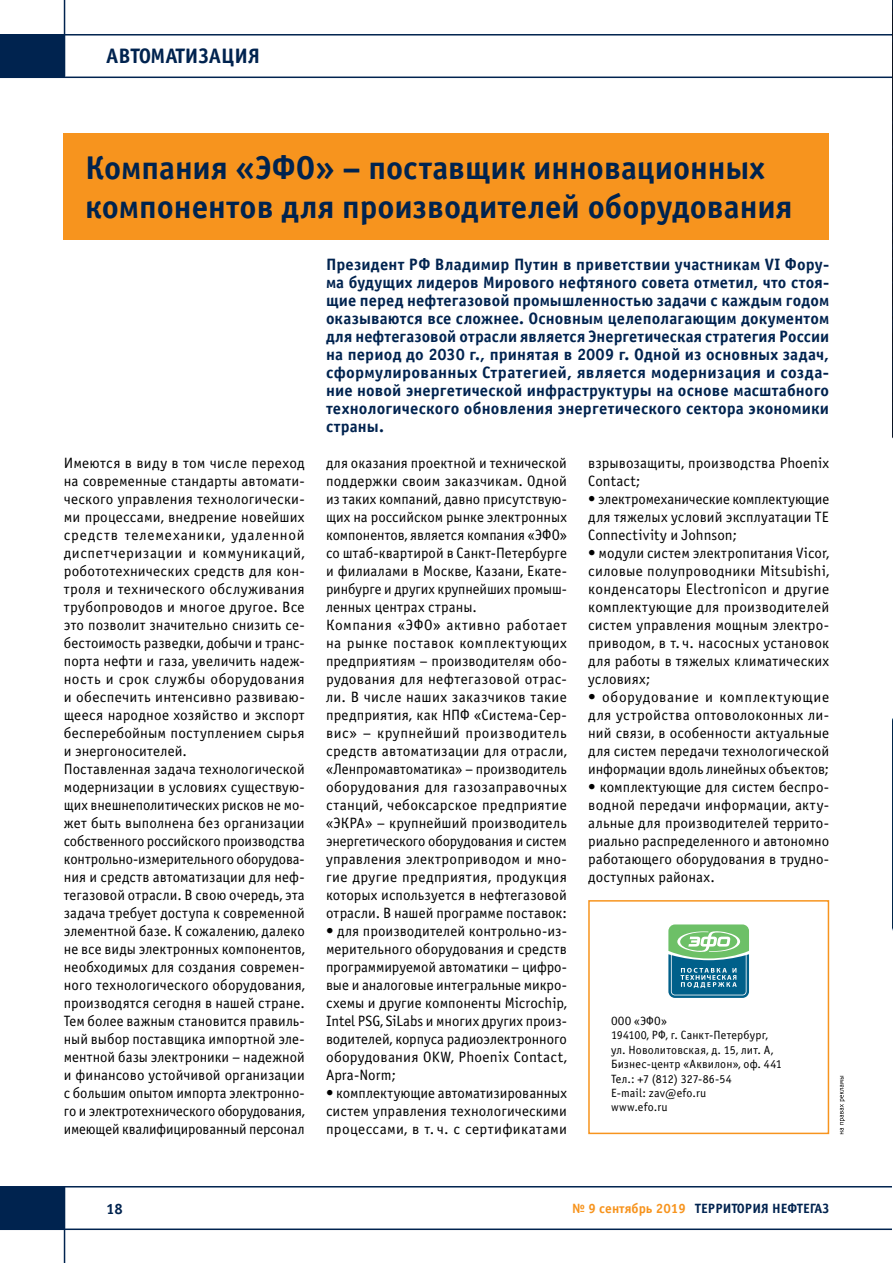
<style>
.page{position:relative;width:893px;height:1263px;background:#fff}
.page>*{position:absolute;margin:0;border:0;box-sizing:border-box;transform-origin:0 0}
.t1{font:700 33px/39.6px "Officina Sans C";color:#00234f}
.t2{font:700 21px "Officina Sans C";color:#00234f}
.t3{font:700 16.5px/18px "Officina Sans C";letter-spacing:.01em;color:#00234f;text-align:justify}
.t4{font:15px/18px "Officina Sans C";letter-spacing:.01em;color:#000;text-align:justify}
.t5{font:700 15px "Officina Sans C";color:#00234f}
.t6{font:700 13.5px "Officina Sans C";color:#00234f}
.t7{font:12px/14.4px "Officina Sans C";letter-spacing:.015em;color:#000}
.s1{color:#f7941e}
</style>
<div class="page">
<hr style="left:0;top:77px;width:893px;height:1px;background:#00234f">
<hr style="left:64px;top:0;width:1px;height:77px;background:#00234f">
<hr style="left:0;top:34px;width:893px;height:2px;background:#00234f">
<div style="left:0;top:35px;width:64px;height:42px;background:#00234f"></div>
<hr style="left:0;top:1186px;width:893px;height:1px;background:#00234f">
<hr style="left:64px;top:1186px;width:1px;height:77px;background:#00234f">
<hr style="left:0;top:1228px;width:893px;height:2px;background:#00234f">
<div style="left:0;top:1187px;width:64px;height:42px;background:#00234f"></div>
<div style="left:64px;top:133px;width:765px;height:107px;background:#f7941e"></div>
<div style="left:588px;top:900px;width:241px;height:234px;border:2px solid #f7941e"></div>
<svg style="left:840px;top:1076px;width:5px;height:58px"></svg>
<div style="left:667px;top:923px;width:84px;height:76px;background:#f8fafb;border-radius:8px"></div>
<svg style="left:668px;top:924px;width:81px;height:74px;background:#58a095"></svg>
<img style="left:892px;top:0;width:1px;height:1230px">
<h2 class="t2" style="left:106px;top:44px;width:155px">АВТОМАТИЗАЦИЯ</h2>
<h1 class="t1" style="left:85px;top:148px;width:709px">Компания «ЭФО» – поставщик инновационных компонентов для производителей оборудования</h1>
<p class="t3" style="left:326px;top:256px;width:505px">Президент РФ Владимир Путин в приветствии участникам VI Фору&shy;ма будущих лидеров Мирового нефтяного совета отметил, что стоя&shy;щие перед нефтегазовой промышленностью задачи с каждым годом оказываются все сложнее. Основным целеполагающим документом для нефтегазовой отрасли является Энергетическая стратегия России на период до 2030 г., принятая в 2009 г. Одной из основных задач, сформулированных Стратегией, является модернизация и созда&shy;ние новой энергетической инфраструктуры на основе масштабного технологического обновления энергетического сектора экономики страны.</p>
<p class="t4" style="left:64px;top:454px;width:242px;text-align:left">Имеются в виду в том числе переход на современные стандарты автомати&shy;ческого управления технологически&shy;ми процессами, внедрение новейших средств телемеханики, удаленной диспетчеризации и коммуникаций, робототехнических средств для кон&shy;троля и технического обслуживания трубопроводов и многое другое. Все это позволит значительно снизить се&shy;бестоимость разведки, добычи и транс&shy;порта нефти и газа, увеличить надеж&shy;ность и срок службы оборудования и обеспечить интенсивно развиваю&shy;щееся народное хозяйство и экспорт бесперебойным поступлением сырья и энергоносителей.<br>Поставленная задача технологической модернизации в условиях существую&shy;щих внешнеполитических рисков не мо&shy;жет быть выполнена без организации собственного российского производства контрольно-измерительного оборудова&shy;ния и средств автоматизации для неф&shy;тегазовой отрасли. В свою очередь, эта задача требует доступа к современной элементной базе. К сожалению, далеко не все виды электронных компонентов, необходимых для создания современ&shy;ного технологического оборудования, производятся сегодня в нашей стране.<br>Тем более важным становится правиль&shy;ный выбор поставщика импортной эле&shy;ментной базы электроники – надежной и финансово устойчивой организации с большим опытом импорта электронно&shy;го и электротехнического оборудования, имеющей квалифицированный персонал</p>
<p class="t4" style="left:326px;top:454px;width:242px;text-align:left">для оказания проектной и технической поддержки своим заказчикам. Одной из таких компаний, давно присутствую&shy;щих на российском рынке электронных компонентов, является компания «ЭФО» со штаб-квартирой в Санкт-Петербурге и филиалами в Москве, Казани, Екате&shy;ринбурге и других крупнейших промыш&shy;ленных центрах страны.<br>Компания «ЭФО» активно работает на рынке поставок комплектующих предприятиям – производителям обо&shy;рудования для нефтегазовой отрас&shy;ли. В числе наших заказчиков такие предприятия, как НПФ «Система-Сер&shy;вис» – крупнейший производитель средств автоматизации для отрасли, «Ленпромавтоматика» – производитель оборудования для газозаправочных станций, чебоксарское предприятие «ЭКРА» – крупнейший производитель энергетического оборудования и систем управления электроприводом и мно&shy;гие другие предприятия, продукция которых используется в нефтегазовой отрасли. В нашей программе поставок:</p>
<p class="t4" style="left:326px;top:922px;width:242px">• для производителей контрольно-из&shy;мерительного оборудования и средств программируемой автоматики – цифро&shy;вые и аналоговые интегральные микро&shy;схемы и другие компоненты Microchip, Intel PSG, SiLabs и многих других произ&shy;водителей, корпуса радиоэлектронного оборудования OKW, Phoenix Contact, Apra-Norm;</p>
<p class="t4" style="left:326px;top:1084px;width:242px">• комплектующие автоматизированных систем управления технологическими процессами, в т. ч. с сертификатами</p>
<p class="t4" style="left:588px;top:454px;width:242px">взрывозащиты, производства Phoenix<br>Contact;</p>
<p class="t4" style="left:588px;top:490px;width:242px">• электромеханические комплектующие для тяжелых условий эксплуатации TE Connectivity и Johnson;</p>
<p class="t4" style="left:588px;top:544px;width:242px">• модули систем электропитания Vicor, силовые полупроводники Mitsubishi, конденсаторы Electronicon и другие комплектующие для производителей систем управления мощным электро&shy;приводом, в т. ч. насосных установок для работы в тяжелых климатических условиях;</p>
<p class="t4" style="left:588px;top:688px;width:242px">• оборудование и комплектующие для устройства оптоволоконных ли&shy;ний связи, в особенности актуальные для систем передачи технологической информации вдоль линейных объектов;</p>
<p class="t4" style="left:588px;top:778px;width:242px">• комплектующие для систем беспро&shy;водной передачи информации, акту&shy;альные для производителей террито&shy;риально распределенного и автономно работающего оборудования в трудно&shy;доступных районах.</p>
<p class="t7" style="left:611px;top:1014px;width:172px">ООО «ЭФО»<br>194100, РФ, г. Санкт-Петербург, ул. Новолитовская, д. 15, лит. А,<br>Бизнес-центр «Аквилон», оф. 441<br>Тел.: +7 (812) 327‑86‑54<br>E-mail: zav@efo.ru<br>www.efo.ru</p>
<p class="t5" style="left:106px;top:1200px;width:18px">18</p>
<p class="t6" style="left:572px;top:1201px;width:258px"><span class="s1">№ 9 сентябрь 2019</span> ТЕРРИТОРИЯ НЕФТЕГАЗ</p>
</div>
